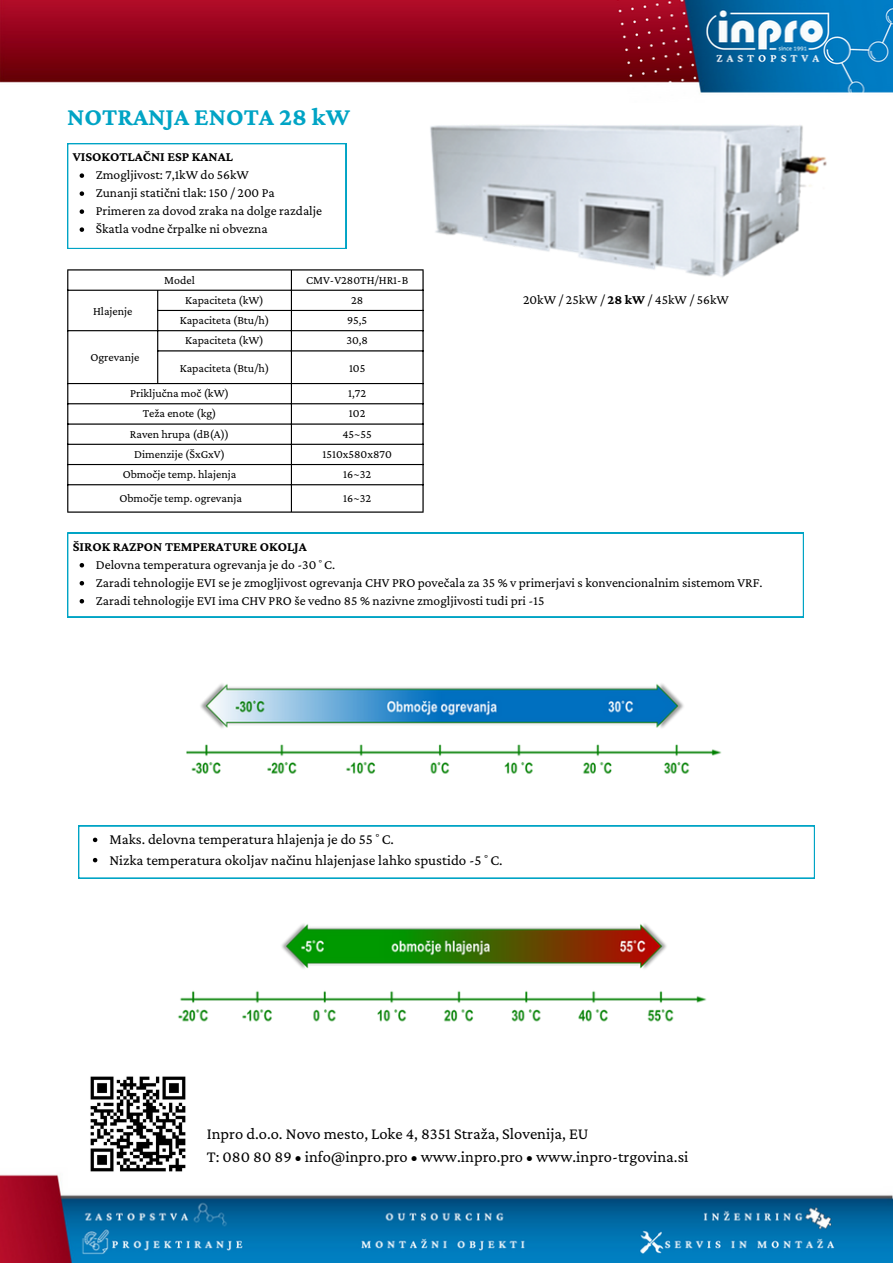
<style>
.page{position:relative;width:893px;height:1264px;background:#fff}
.page>*{position:absolute;margin:0;border:0;box-sizing:border-box;transform-origin:0 0}
.t1{font:700 25.5px "Crimson Pro";color:#00a4c5}
.t2{font:16.5px/22.5px "Crimson Pro";color:#000}
.t3{font:15px/20.2px "Crimson Pro";color:#000}
.t4{font:13.5px/18px "Crimson Pro";color:#000}
.t5{font:700 13.5px "Crimson Pro";color:#000}
.t6{font:12px "Crimson Pro";color:#000}
.s1{font-weight:700}
</style>
<div class="page">
<img style="left:0;top:0;width:892px;height:93px">
<img style="left:0;top:1174px;width:892px;height:88px">
<svg style="left:67px;top:143px;width:279px;height:106px"></svg>
<img style="left:423px;top:125px;width:404px;height:156px">
<hr style="left:67px;top:270px;width:1px;height:241px;background:#000">
<hr style="left:157px;top:291px;width:1px;height:92px;background:#000">
<hr style="left:291px;top:270px;width:1px;height:241px;background:#000">
<hr style="left:422px;top:270px;width:1px;height:241px;background:#000">
<hr style="left:67px;top:269px;width:356px;height:1px;background:#000">
<hr style="left:67px;top:290px;width:356px;height:1px;background:#000">
<hr style="left:157px;top:310px;width:266px;height:1px;background:#000">
<hr style="left:67px;top:330px;width:356px;height:1px;background:#000">
<hr style="left:157px;top:350px;width:266px;height:1px;background:#000">
<hr style="left:67px;top:383px;width:356px;height:1px;background:#000">
<hr style="left:67px;top:403px;width:356px;height:1px;background:#000">
<hr style="left:67px;top:423px;width:356px;height:1px;background:#000">
<hr style="left:67px;top:444px;width:356px;height:1px;background:#000">
<hr style="left:67px;top:464px;width:356px;height:1px;background:#000">
<hr style="left:67px;top:484px;width:356px;height:1px;background:#000">
<hr style="left:67px;top:511px;width:356px;height:1px;background:#000">
<svg style="left:67px;top:533px;width:736px;height:84px"></svg>
<svg style="left:80px;top:563px;width:4px;height:4px"></svg>
<svg style="left:80px;top:581px;width:4px;height:4px"></svg>
<svg style="left:80px;top:599px;width:4px;height:4px"></svg>
<img style="left:186px;top:684px;width:536px;height:90px">
<svg style="left:78px;top:825px;width:736px;height:53px"></svg>
<img style="left:178px;top:924px;width:529px;height:98px">
<img style="left:90px;top:1076px;width:96px;height:96px">
<h1 class="t1" style="left:67px;top:103px;width:284px">NOTRANJA ENOTA 28 kW</h1>
<p class="t5" style="left:73px;top:149px;width:162px">VISOKOTLAČNI ESP KANAL</p>
<p class="t4" style="left:96px;top:165px;width:228px">Zmogljivost: 7,1kW do 56kW<br>Zunanji statični tlak: 150 / 200 Pa Primeren za dovod zraka na dolge razdalje Škatla vodne črpalke ni obvezna</p>
<p class="t6" style="left:93px;top:304px;width:41px">Hlajenje</p>
<p class="t6" style="left:164px;top:273px;width:32px">Model</p>
<p class="t6" style="left:306px;top:273px;width:104px">CMV-V280TH/HR1-B</p>
<p class="t6" style="left:185px;top:293px;width:80px">Kapaciteta (kW)</p>
<p class="t6" style="left:351px;top:293px;width:14px">28</p>
<p class="t6" style="left:180px;top:313px;width:91px">Kapaciteta (Btu/h)</p>
<p class="t6" style="left:347px;top:313px;width:22px">95,5</p>
<p class="t6" style="left:185px;top:333px;width:80px">Kapaciteta (kW)</p>
<p class="t6" style="left:346px;top:333px;width:23px">30,8</p>
<p class="t6" style="left:180px;top:361px;width:91px">Kapaciteta (Btu/h)</p>
<p class="t6" style="left:349px;top:361px;width:18px">105</p>
<p class="t6" style="left:130px;top:386px;width:100px">Priključna moč (kW)</p>
<p class="t6" style="left:348px;top:386px;width:19px">1,72</p>
<p class="t6" style="left:143px;top:407px;width:75px">Teža enote (kg)</p>
<p class="t6" style="left:349px;top:407px;width:18px">102</p>
<p class="t6" style="left:130px;top:427px;width:101px">Raven hrupa (dB(A))</p>
<p class="t6" style="left:342px;top:427px;width:31px">45~55</p>
<p class="t6" style="left:134px;top:447px;width:92px">Dimenzije (ŠxGxV)</p>
<p class="t6" style="left:322px;top:447px;width:71px">1510x580x870</p>
<p class="t6" style="left:123px;top:467px;width:115px">Območje temp. hlajenja</p>
<p class="t6" style="left:343px;top:467px;width:29px">16~32</p>
<p class="t6" style="left:119px;top:491px;width:124px">Območje temp. ogrevanja</p>
<p class="t6" style="left:343px;top:491px;width:29px">16~32</p>
<p class="t6" style="left:90px;top:350px;width:51px">Ogrevanje</p>
<p class="t5" style="left:73px;top:538px;width:235px">ŠIROK RAZPON TEMPERATURE OKOLJA</p>
<p class="t4" style="left:523px;top:290px;width:207px">20kW / 25kW / <span class="s1">28 kW</span> / 45kW / 56kW</p>
<p class="t4" style="left:96px;top:555px;width:668px">Delovna temperatura ogrevanja je do -30˚C.<br>Zaradi tehnologije EVI se je zmogljivost ogrevanja CHV PRO povečala za 35 % v primerjavi s konvencionalnim sistemom VRF.<br>Zaradi tehnologije EVI ima CHV PRO še vedno 85 % nazivne zmogljivosti tudi pri -15</p>
<p class="t3" style="left:109px;top:829px;width:395px">Maks. delovna temperatura hlajenja je do 55˚C.<br>Nizka temperatura okoljav načinu hlajenjase lahko spustido -5˚C.</p>
<p class="t2" style="left:207px;top:1122px;width:483px">Inpro d.o.o. Novo mesto, Loke 4, 8351 Straža, Slovenija, EU<br>T: 080 80 89 • info@inpro.pro • www.inpro.pro • www.inpro-trgovina.si</p>
</div>
